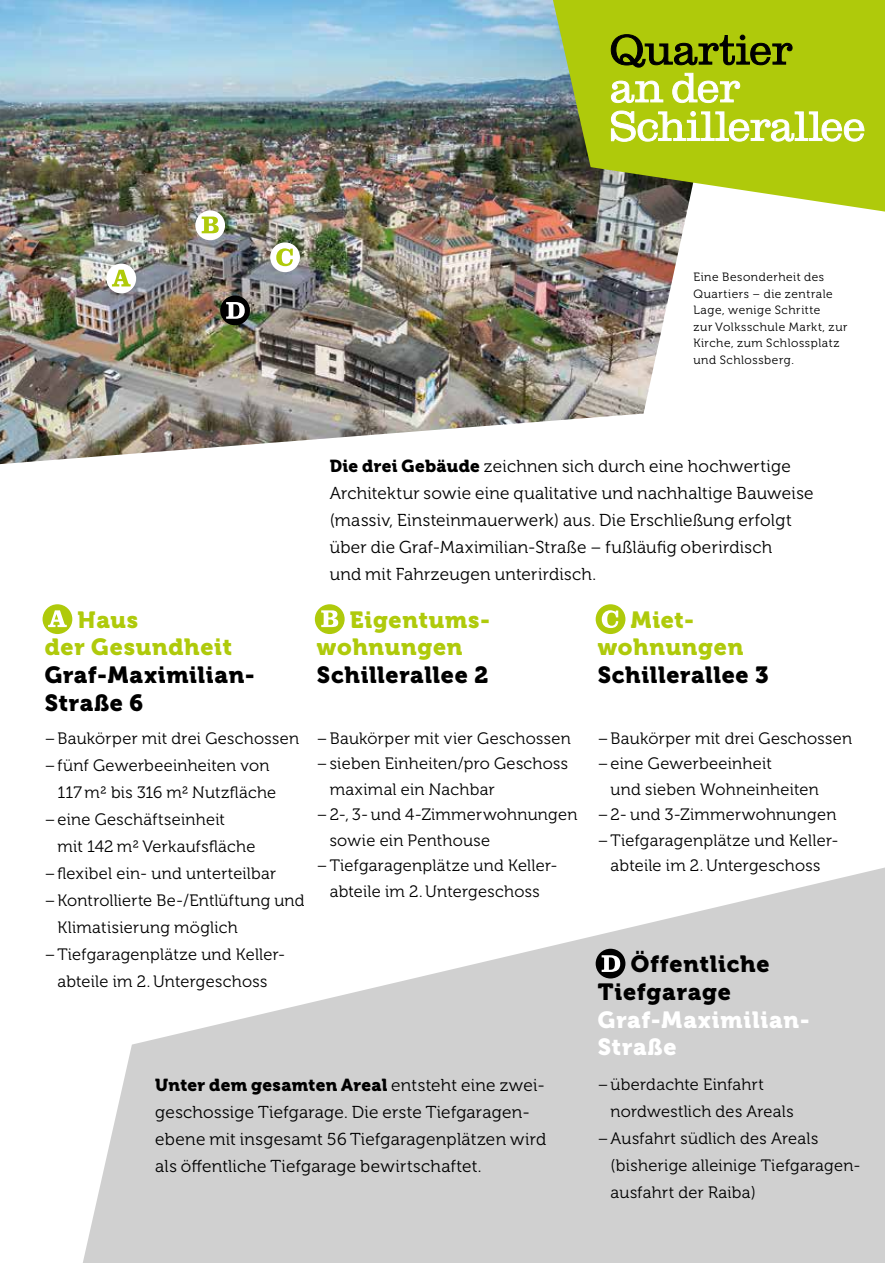
<style>
.page{position:relative;width:885px;height:1263px;background:#fff}
.page>*{position:absolute;margin:0;border:0;box-sizing:border-box;transform-origin:0 0}
.t1{font:23.25px/27.8px "Museo 900";letter-spacing:.03em;color:#000}
.t2{font:23.25px/27.8px "Museo 900";letter-spacing:.03em;color:#afca0b}
.t3{font:23.25px/27.8px "Museo 900";letter-spacing:.035em;color:#fff}
.t4{font:17.25px/27px "Museo 300";letter-spacing:.015em;color:#000}
.t5{font:17.25px "Museo 900";letter-spacing:.02em;color:#000}
.t6{font:16.5px/27px "Museo 300";letter-spacing:.015em;color:#000}
.t7{font:12px/16.5px "Museo 300";letter-spacing:.045em;color:#000}
.s1{font-family:"Museo 900"}
.s2{font-family:"Museo 300"}
</style>
<div class="page">
<svg style="left:83px;top:868px;width:801px;height:395px;fill:#d0d0d0"></svg>
<img style="left:0;top:0;width:687px;height:464px">
<svg style="left:553px;top:0;width:331px;height:212px;background:#a5bb27"></svg>
<svg style="left:610px;top:34px;width:182px;height:69px;background:#9aae23"></svg>
<svg style="left:610px;top:110px;width:254px;height:32px"></svg>
<div style="left:106px;top:264px;width:30px;height:29px;background:#fff;border-radius:50%"></div>
<svg style="left:112px;top:270px;width:19px;height:16px"></svg>
<div style="left:595px;top:604px;width:30px;height:30px;background:#afca0b;border-radius:50%"></div>
<svg style="left:601px;top:610px;width:17px;height:18px"></svg>
<div style="left:270px;top:242px;width:30px;height:30px;background:#fff;border-radius:50%"></div>
<svg style="left:276px;top:248px;width:17px;height:18px"></svg>
<div style="left:315px;top:604px;width:29px;height:30px;background:#afca0b;border-radius:50%"></div>
<svg style="left:321px;top:610px;width:17px;height:17px"></svg>
<svg style="left:195px;top:210px;width:30px;height:30px"></svg>
<svg style="left:202px;top:217px;width:17px;height:16px"></svg>
<div style="left:595px;top:949px;width:30px;height:29px;background:#000;border-radius:50%"></div>
<svg style="left:601px;top:955px;width:19px;height:17px"></svg>
<div style="left:220px;top:296px;width:30px;height:29px;background:#000;border-radius:50%"></div>
<svg style="left:226px;top:302px;width:19px;height:17px"></svg>
<div style="left:43px;top:604px;width:29px;height:30px;background:#afca0b;border-radius:50%"></div>
<svg style="left:48px;top:610px;width:19px;height:17px"></svg>
<p class="t7" style="left:693px;top:269px;width:155px">Eine Besonderheit des<br>Quartiers – die zentrale<br>Lage, wenige Schritte<br>zur Volksschule Markt, zur<br>Kirche, zum Schlossplatz und Schlossberg.</p>
<h1 class="t2" style="left:45px;top:606px;width:189px;text-indent:33px">Haus<br>der Gesundheit</h1>
<h1 class="t1" style="left:45px;top:661px;width:212px">Graf-Maximilian-<br>Straße 6</h1>
<p class="t6" style="left:45px;top:725px;width:256px">–Baukörper mit drei Geschossen –fünf Gewerbeeinheiten von</p>
<p class="t6" style="left:45px;top:779px;width:233px;text-indent:13px">117 m² bis 316 m² Nutzfläche –eine Geschäftseinheit</p>
<p class="t6" style="left:57px;top:833px;width:200px">mit 142 m² Verkaufsfläche</p>
<p class="t6" style="left:45px;top:860px;width:233px">–flexibel ein- und unterteilbar</p>
<p class="t6" style="left:45px;top:887px;width:261px">–Kontrollierte Be-/Entlüftung und</p>
<p class="t6" style="left:57px;top:914px;width:182px">Klimatisierung möglich</p>
<p class="t6" style="left:45px;top:941px;width:242px">–Tiefgaragenplätze und Keller-</p>
<p class="t6" style="left:57px;top:968px;width:211px">abteile im 2. Untergeschoss</p>
<p class="t4" style="left:330px;top:453px;width:485px"><span class="s1">Die drei Gebäude</span> zeichnen sich durch eine hochwertige Architektur sowie eine qualitative und nachhaltige Bauweise (massiv, Einsteinmauerwerk) aus. Die Erschließung erfolgt über die Graf-Maximilian-Straße – fußläufig oberirdisch<br>und mit Fahrzeugen unterirdisch.</p>
<h1 class="t2" style="left:317px;top:606px;width:175px;text-indent:33px">Eigentums&shy;wohnungen</h1>
<h1 class="t1" style="left:317px;top:661px;width:173px">Schillerallee 2</h1>
<p class="t6" style="left:317px;top:725px;width:255px">–Baukörper mit vier Geschossen</p>
<p class="t6" style="left:317px;top:750px;width:253px">–sieben Einheiten/pro Geschoss</p>
<p class="t6" style="left:330px;top:776px;width:166px">maximal ein Nachbar</p>
<p class="t6" style="left:317px;top:801px;width:262px">–2-, 3- und 4-Zimmerwohnungen</p>
<p class="t6" style="left:330px;top:827px;width:162px">sowie ein Penthouse</p>
<p class="t6" style="left:317px;top:852px;width:242px">–Tiefgaragenplätze und Keller-</p>
<p class="t6" style="left:330px;top:878px;width:211px">abteile im 2. Untergeschoss</p>
<h1 class="t2" style="left:597px;top:606px;width:147px;text-indent:33px">Miet&shy;wohnungen</h1>
<h1 class="t1" style="left:597px;top:661px;width:172px">Schillerallee 3</h1>
<p class="t6" style="left:597px;top:725px;width:256px">–Baukörper mit drei Geschossen</p>
<p class="t6" style="left:597px;top:750px;width:175px">–eine Gewerbeeinheit</p>
<p class="t6" style="left:610px;top:776px;width:210px">und sieben Wohneinheiten</p>
<p class="t6" style="left:597px;top:801px;width:240px">–2- und 3-Zimmerwohnungen</p>
<p class="t6" style="left:597px;top:827px;width:242px">–Tiefgaragenplätze und Keller-</p>
<p class="t6" style="left:610px;top:852px;width:211px">abteile im 2. Untergeschoss</p>
<h1 class="t1" style="left:597px;top:950px;width:173px;text-indent:33px">Öffentliche<br>Tiefgarage</h1>
<h1 class="t3" style="left:597px;top:1006px;width:213px">Graf-Maximilian-<br>Straße</h1>
<p class="t5" style="left:155px;top:1075px;width:391px">Unter dem gesamten Areal <span class="s2">entsteht eine zwei-</span></p>
<p class="t4" style="left:155px;top:1099px;width:392px">geschossige Tiefgarage. Die erste Tiefgaragen&shy;ebene mit insgesamt 56 Tiefgaragenplätzen wird als öffentliche Tiefgarage bewirtschaftet.</p>
<p class="t6" style="left:597px;top:1071px;width:168px">–überdachte Einfahrt</p>
<p class="t6" style="left:610px;top:1098px;width:185px">nordwestlich des Areals</p>
<p class="t6" style="left:597px;top:1125px;width:222px">–Ausfahrt südlich des Areals</p>
<p class="t6" style="left:610px;top:1152px;width:251px">(bisherige alleinige Tiefgaragen-</p>
<p class="t6" style="left:610px;top:1179px;width:147px">ausfahrt der Raiba)</p>
</div>
